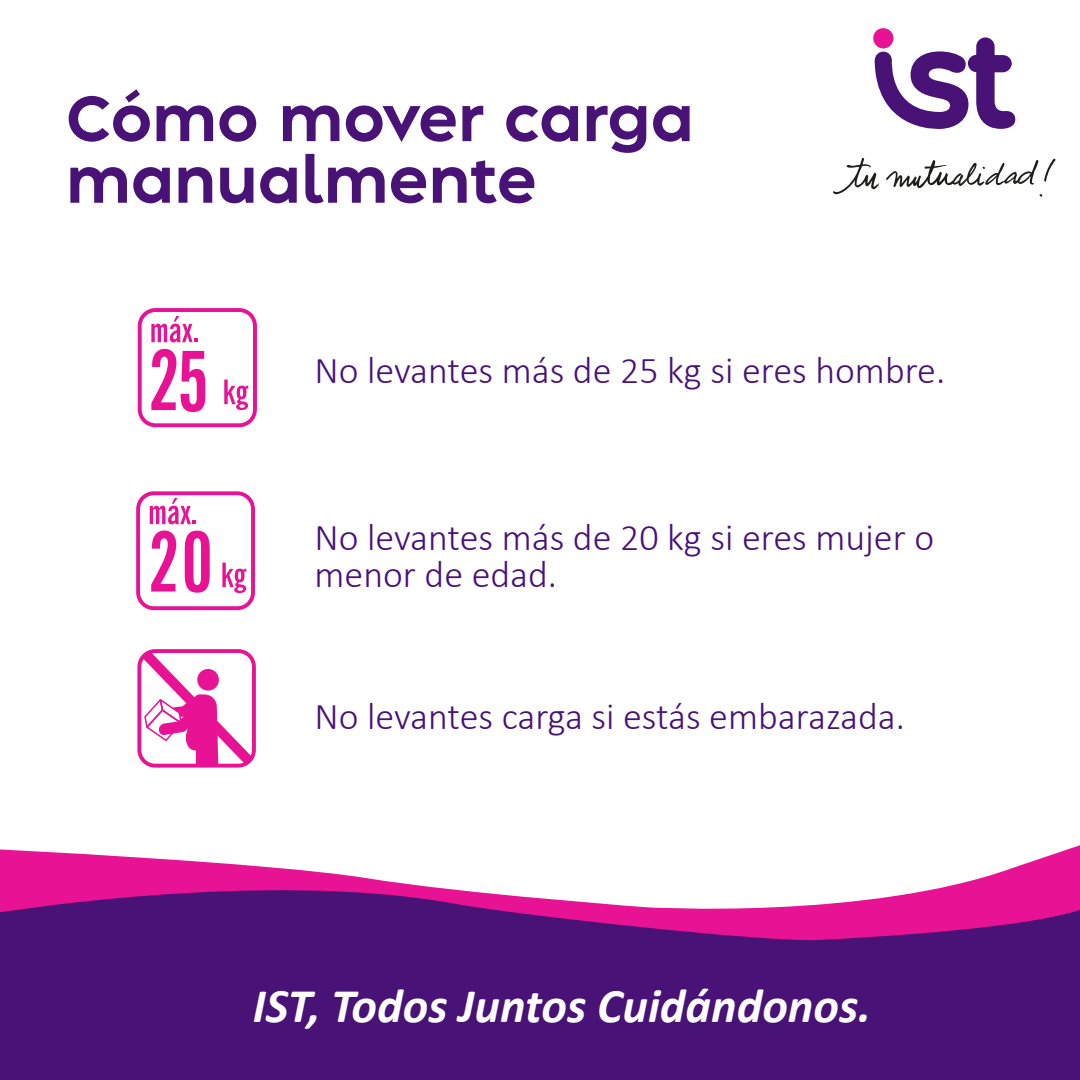
<style>
.page{position:relative;width:1080px;height:1080px;background:#fff}
.page>*{position:absolute;margin:0;border:0;box-sizing:border-box;transform-origin:0 0}
.t1{font:700 60px/61.6px "Albula Pro";color:#491276}
.t2{font:italic 700 48.5px "Calibri";color:#fff}
.t3{font:300 38px/37.6px "Calibri";color:#491276}
</style>
<div class="page">
<svg style="left:0;top:845px;width:1080px;height:24px"></svg>
<svg style="left:0;top:869px;width:1080px;height:211px;background:#6c2484"></svg>
<svg style="left:875px;top:37px;width:141px;height:92px"></svg>
<div style="left:873px;top:28px;width:20px;height:20px;background:#e71294;border-radius:50%"></div>
<svg style="left:833px;top:158px;width:46px;height:36px"></svg>
<svg style="left:886px;top:159px;width:170px;height:29px"></svg>
<svg style="left:138px;top:308px;width:119px;height:119px"></svg>
<svg style="left:136px;top:491px;width:119px;height:119px"></svg>
<svg style="left:137px;top:649px;width:119px;height:119px"></svg>
<h1 class="t1" style="left:66px;top:82px;width:629px">Cómo mover carga manualmente</h1>
<p class="t3" style="left:315px;top:351px;width:632px">No levantes más de 25 kg si eres hombre.</p>
<p class="t3" style="left:315px;top:518px;width:621px">No levantes más de 20 kg si eres mujer o menor de edad.</p>
<p class="t3" style="left:315px;top:697px;width:592px">No levantes carga si estás embarazada.</p>
<p class="t2" style="left:253px;top:972px;width:620px">IST, Todos Juntos Cuidándonos.</p>
</div>
